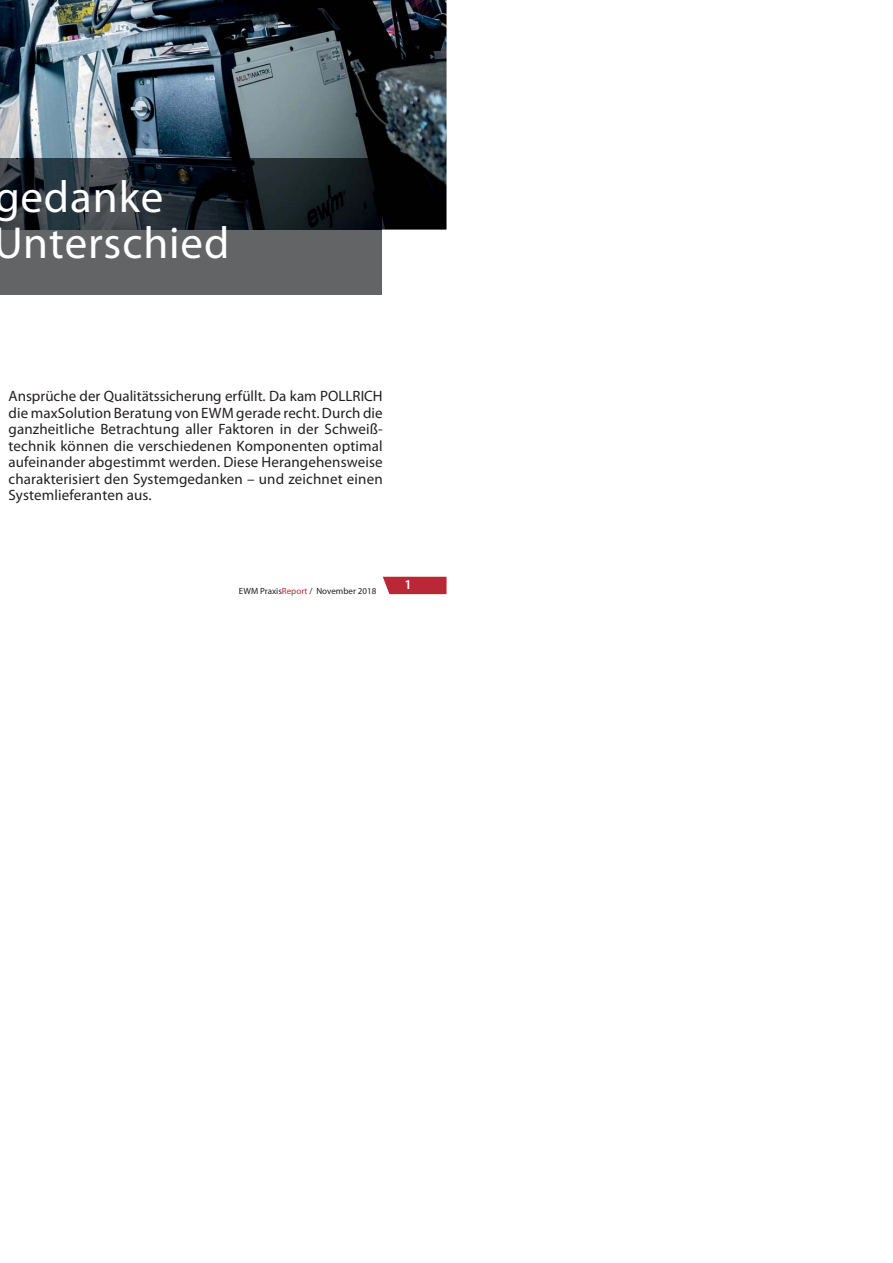
<style>
.page{position:relative;width:893px;height:1263px;background:#fff}
.page>*{position:absolute;margin:0;border:0;box-sizing:border-box;transform-origin:0 0}
.t1{font:45px/46.5px "Myriad Pro";letter-spacing:.02em;color:#fff}
.t2{font:15px/16.5px "Myriad Pro";letter-spacing:.01em;color:#231f20;text-align:justify}
.t3{font:600 13.5px "Myriad Pro";color:#fff}
.t4{font:9px "Myriad Pro";color:#231f20}
.s1{color:#b82837}
</style>
<div class="page">
<img style="left:0;top:0;width:446px;height:230px">
<svg style="left:383px;top:577px;width:63px;height:17px"></svg>
<div style="left:0;top:230px;width:382px;height:65px;background:#636466"></div>
<img style="left:0;top:159px;width:382px;height:71px">
<h1 class="t1" style="left:-7px;top:176px;width:238px">gedanke<br>Unterschied</h1>
<p class="t2" style="left:9px;top:389px;width:376px">Ansprüche der Qualitätssicherung erfüllt. Da kam POLLRICH die maxSolution Beratung von EWM gerade recht. Durch die ganzheitliche Betrachtung aller Faktoren in der Schweiß&shy;technik können die verschiedenen Komponenten optimal aufeinander abgestimmt werden. Diese Herangehensweise charakterisiert den Systemgedanken – und zeichnet einen Systemlieferanten aus.</p>
<p class="t4" style="left:239px;top:587px;width:139px">EWM Praxis<span class="s1">Report</span> / November 2018</p>
<p class="t3" style="left:405px;top:580px;width:9px">1</p>
</div>
